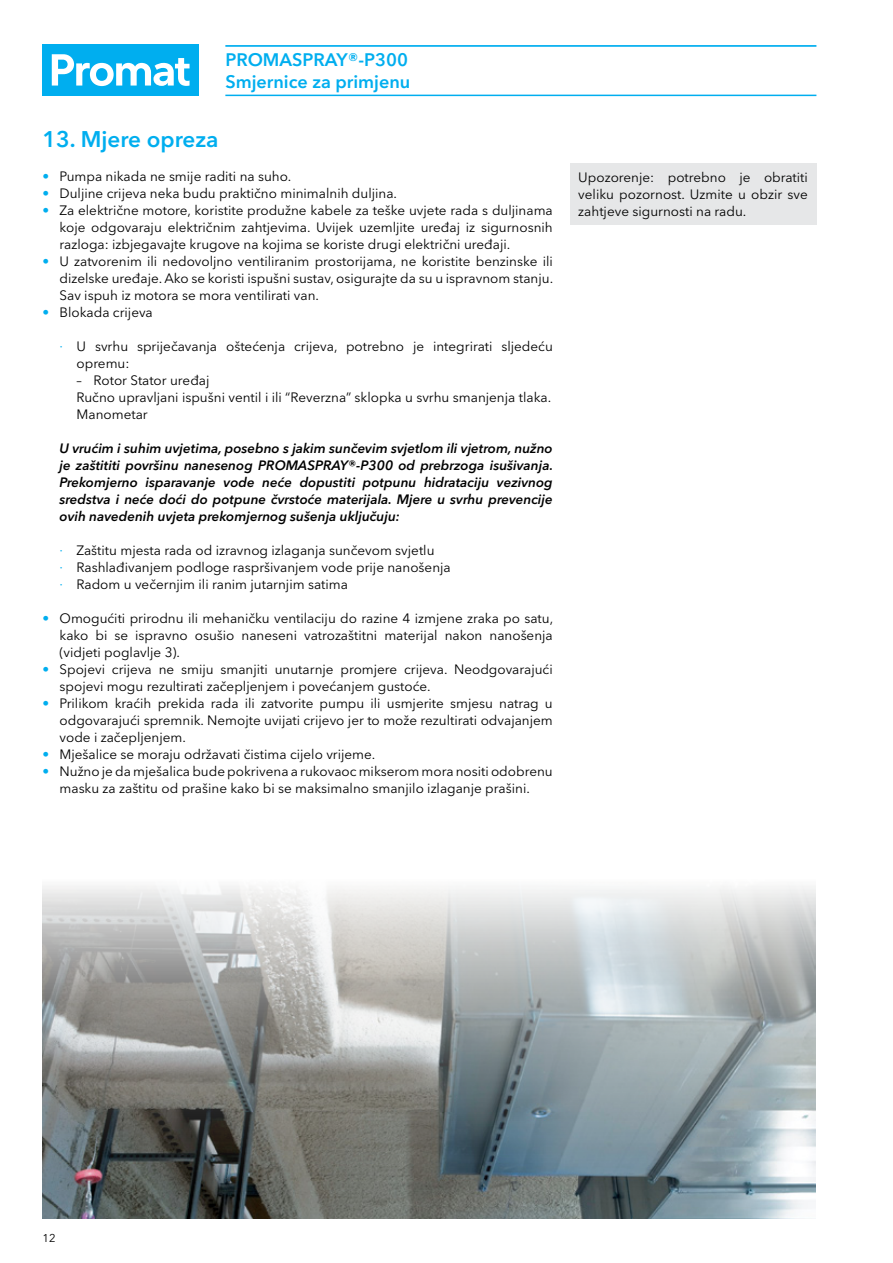
<style>
.page{position:relative;width:893px;height:1263px;background:#fff}
.page>*{position:absolute;margin:0;border:0;box-sizing:border-box;transform-origin:0 0}
.t1{font:600 22.5px "Avenir Next W1 G";color:#00aeef}
.t2{font:600 18px/21.3px "Avenir Next W1 G";color:#00aeef}
.t3{font:13.5px/17px "Avenir Next W1 G";color:#000;text-align:justify}
.t4{font:italic 600 13.5px/17px "Avenir Next W1 G";color:#000;text-align:justify}
.t5{font:11.25px "Avenir Next W1 G";color:#000}
.s1{color:#00aeef}
</style>
<div class="page">
<div style="left:43px;top:45px;width:156px;height:51px;background:#00aeef"></div>
<svg style="left:52px;top:54px;width:138px;height:32px"></svg>
<img style="left:43px;top:886px;width:772px;height:332px">
<hr style="left:225px;top:45px;width:591px;height:2px;background:#00aeef">
<hr style="left:225px;top:95px;width:591px;height:1px;background:#00aeef">
<div style="left:570px;top:164px;width:246px;height:61px;background:#e6e7e8"></div>
<h2 class="t2" style="left:225px;top:49px;width:186px">PROMASPRAY®-P300<br>Smjernice za primjenu</h2>
<h1 class="t1" style="left:43px;top:125px;width:178px">13. Mjere opreza</h1>
<p class="t3" style="left:43px;top:168px;width:250px"><span class="s1">•</span> Pumpa nikada ne smije raditi na suho.</p>
<p class="t3" style="left:43px;top:185px;width:356px"><span class="s1">•</span> Duljine crijeva neka budu praktično minimalnih duljina.</p>
<p class="t3" style="left:60px;top:202px;width:495px;text-indent:-17px"><span class="s1">•</span> Za električne motore, koristite produžne kabele za teške uvjete rada s duljinama koje odgovaraju električnim zahtjevima. Uvijek uzemljite uređaj iz sigurnosnih razloga: izbjegavajte krugove na kojima se koriste drugi električni uređaji.</p>
<p class="t3" style="left:60px;top:253px;width:495px;text-indent:-17px"><span class="s1">•</span> U zatvorenim ili nedovoljno ventiliranim prostorijama, ne koristite benzinske ili dizelske uređaje. Ako se koristi ispušni sustav, osigurajte da su u ispravnom stanju.<br>Sav ispuh iz motora se mora ventilirati van.</p>
<p class="t3" style="left:43px;top:304px;width:112px"><span class="s1">•</span> Blokada crijeva</p>
<p class="t3" style="left:77px;top:338px;width:478px;text-indent:-17px"><span class="s1">∙</span> U svrhu spriječavanja oštećenja crijeva, potrebno je integrirati sljedeću opremu:</p>
<p class="t3" style="left:77px;top:372px;width:476px;text-align:left">– Rotor Stator uređaj<br>Ručno upravljani ispušni ventil i ili “Reverzna” sklopka u svrhu smanjenja tlaka.<br>Manometar</p>
<p class="t4" style="left:60px;top:440px;width:495px">U vrućim i suhim uvjetima, posebno s jakim sunčevim svjetlom ili vjetrom, nužno je zaštititi površinu nanesenog PROMASPRAY®-P300 od prebrzoga isušivanja.<br>Prekomjerno isparavanje vode neće dopustiti potpunu hidrataciju vezivnog sredstva i neće doći do potpune čvrstoće materijala. Mjere u svrhu prevencije ovih navedenih uvjeta prekomjernog sušenja uključuju:</p>
<p class="t3" style="left:60px;top:542px;width:393px;text-align:left"><span class="s1">∙</span> Zaštitu mjesta rada od izravnog izlaganja sunčevom svjetlu<br><span class="s1">∙</span> Rashlađivanjem podloge raspršivanjem vode prije nanošenja <span class="s1">∙</span> Radom u večernjim ili ranim jutarnjim satima</p>
<p class="t3" style="left:60px;top:610px;width:495px;text-indent:-17px"><span class="s1">•</span> Omogućiti prirodnu ili mehaničku ventilaciju do razine 4 izmjene zraka po satu, kako bi se ispravno osušio naneseni vatrozaštitni materijal nakon nanošenja (vidjeti poglavlje 3).</p>
<p class="t3" style="left:60px;top:661px;width:495px;text-indent:-17px"><span class="s1">•</span> Spojevi crijeva ne smiju smanjiti unutarnje promjere crijeva. Neodgovarajući spojevi mogu rezultirati začepljenjem i povećanjem gustoće.</p>
<p class="t3" style="left:60px;top:695px;width:495px;text-indent:-17px"><span class="s1">•</span> Prilikom kraćih prekida rada ili zatvorite pumpu ili usmjerite smjesu natrag u odgovarajući spremnik. Nemojte uvijati crijevo jer to može rezultirati odvajanjem vode i začepljenjem.</p>
<p class="t3" style="left:43px;top:746px;width:334px"><span class="s1">•</span> Mješalice se moraju održavati čistima cijelo vrijeme.</p>
<p class="t3" style="left:43px;top:763px;width:512px;text-align:center"><span class="s1">•</span> Nužno je da mješalica bude pokrivena a rukovaoc mikserom mora nositi odobrenu masku za zaštitu od prašine kako bi se maksimalno smanjilo izlaganje prašini.</p>
<p class="t3" style="left:578px;top:169px;width:231px">Upozorenje: potrebno je obratiti veliku pozornost. Uzmite u obzir sve zahtjeve sigurnosti na radu.</p>
<p class="t5" style="left:43px;top:1231px;width:15px">12</p>
</div>
